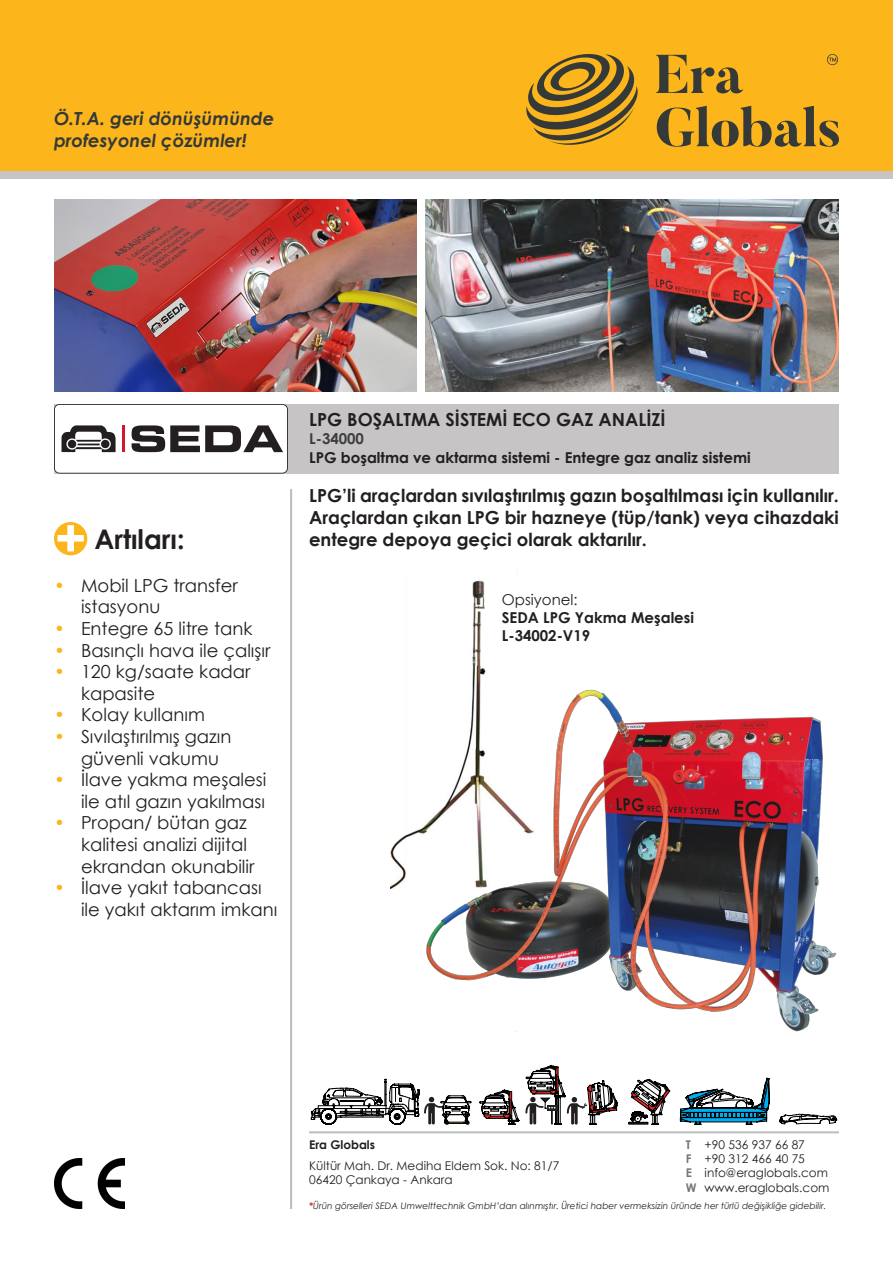
<style>
.page{position:relative;width:893px;height:1263px;background:#fff}
.page>*{position:absolute;margin:0;border:0;box-sizing:border-box;transform-origin:0 0}
.t1{font:700 27px "Century Gothic";color:#231f20}
.t2{font:18px/21.6px "Century Gothic";color:#231f20}
.t3{font:700 18px/21.6px "Century Gothic";color:#231f20;text-align:justify}
.t4{font:italic 700 18px/21.6px "Century Gothic";color:#353938}
.t5{font:700 15px/18px "Century Gothic";color:#231f20}
.t6{font:15px "Century Gothic";color:#231f20}
.t7{font:700 15px "Century Gothic";color:#3e3e3f}
.t8{font:12px/14.4px "Century Gothic";color:#231f20}
.t9{font:700 12px "Century Gothic";color:#231f20}
.t10{font:700 12px/14.4px "Century Gothic";color:#757679}
.t11{font:italic 9px "Century Gothic";color:#231f20}
.s1{font-size:54px;color:#fff}
.s2{color:#fcb61c}
.s3{font-weight:700;color:#d1232a}
</style>
<div class="page">
<div style="left:0;top:0;width:893px;height:179px;background:#c6c4c5"></div>
<div style="left:0;top:0;width:893px;height:170px;background:#fcb61c"></div>
<svg style="left:657px;top:106px;width:182px;height:41px"></svg>
<svg style="left:526px;top:54px;width:112px;height:91px"></svg>
<svg style="left:656px;top:55px;width:87px;height:38px"></svg>
<svg style="left:827px;top:54px;width:11px;height:11px"></svg>
<div style="left:54px;top:404px;width:785px;height:70px;background:#c6c4c5"></div>
<svg style="left:54px;top:404px;width:234px;height:70px"></svg>
<hr style="left:290px;top:489px;width:2px;height:720px;background:#bebfc2">
<hr style="left:309px;top:1131px;width:530px;height:2px;background:#bebfc2">
<img style="left:54px;top:1159px;width:70px;height:50px">
<svg style="left:311px;top:1065px;width:526px;height:60px"></svg>
<div style="left:54px;top:522px;width:33px;height:33px;background:#fcb61c;border-radius:50%"></div>
<img style="left:390px;top:580px;width:96px;height:308px">
<img style="left:425px;top:689px;width:412px;height:343px">
<img style="left:425px;top:200px;width:414px;height:191px">
<img style="left:54px;top:200px;width:363px;height:191px">
<p class="t4" style="left:54px;top:107px;width:222px">Ö.T.A. geri dönüşümünde profesyonel çözümler!</p>
<h1 class="t1" style="left:54px;top:518px;width:132px"><span class="s1">+</span> Artıları:</h1>
<p class="t2" style="left:81px;top:574px;width:158px;text-indent:-27px"><span class="s2">•</span> Mobil LPG transfer istasyonu</p>
<p class="t2" style="left:54px;top:617px;width:200px"><span class="s2">•</span> Entegre 65 litre tank</p>
<p class="t2" style="left:54px;top:639px;width:218px"><span class="s2">•</span> Basınçlı hava ile çalışır</p>
<p class="t2" style="left:81px;top:661px;width:171px;text-indent:-27px"><span class="s2">•</span> 120 kg/saate kadar kapasite</p>
<p class="t2" style="left:54px;top:704px;width:152px"><span class="s2">•</span> Kolay kullanım</p>
<p class="t2" style="left:81px;top:725px;width:152px;text-indent:-27px"><span class="s2">•</span> Sıvılaştırılmış gazın güvenli vakumu</p>
<p class="t2" style="left:54px;top:769px;width:214px;text-align:right"><span class="s2">•</span> İlave yakma meşalesi ile atıl gazın yakılması</p>
<p class="t2" style="left:81px;top:812px;width:175px;text-indent:-27px"><span class="s2">•</span> Propan/ bütan gaz kalitesi analizi dijital ekrandan okunabilir</p>
<p class="t2" style="left:81px;top:877px;width:198px;text-indent:-27px"><span class="s2">•</span> İlave yakıt tabancası ile yakıt aktarım imkanı</p>
<p class="t3" style="left:309px;top:408px;width:358px">LPG BOŞALTMA SİSTEMİ ECO GAZ ANALİZİ</p>
<p class="t7" style="left:309px;top:428px;width:56px">L-34000</p>
<p class="t5" style="left:309px;top:448px;width:443px">LPG boşaltma ve aktarma sistemi - Entegre gaz analiz sistemi</p>
<p class="t3" style="left:309px;top:484px;width:531px">LPG’li araçlardan sıvılaştırılmış gazın boşaltılması için kullanılır.<br>Araçlardan çıkan LPG bir hazneye (tüp/tank) veya cihazdaki entegre depoya geçici olarak aktarılır.</p>
<p class="t6" style="left:502px;top:589px;width:78px">Opsiyonel:</p>
<p class="t5" style="left:502px;top:608px;width:194px">SEDA LPG Yakma Meşalesi<br>L-34002-V19</p>
<p class="t9" style="left:309px;top:1135px;width:67px">Era Globals</p>
<p class="t8" style="left:309px;top:1158px;width:252px">Kültür Mah. Dr. Mediha Eldem Sok. No: 81/7<br>06420 Çankaya - Ankara</p>
<p class="t10" style="left:686px;top:1136px;width:12px">T<br>F<br>E<br>W</p>
<p class="t8" style="left:705px;top:1137px;width:126px">+90 536 937 66 87<br>+90 312 466 40 75 info@eraglobals.com www.eraglobals.com</p>
<p class="t11" style="left:309px;top:1199px;width:519px"><span class="s3">*</span>Ürün görselleri SEDA Umwelttechnik GmbH’dan alınmıştır. Üretici haber vermeksizin üründe her türlü değişikliğe gidebilir.</p>
</div>
